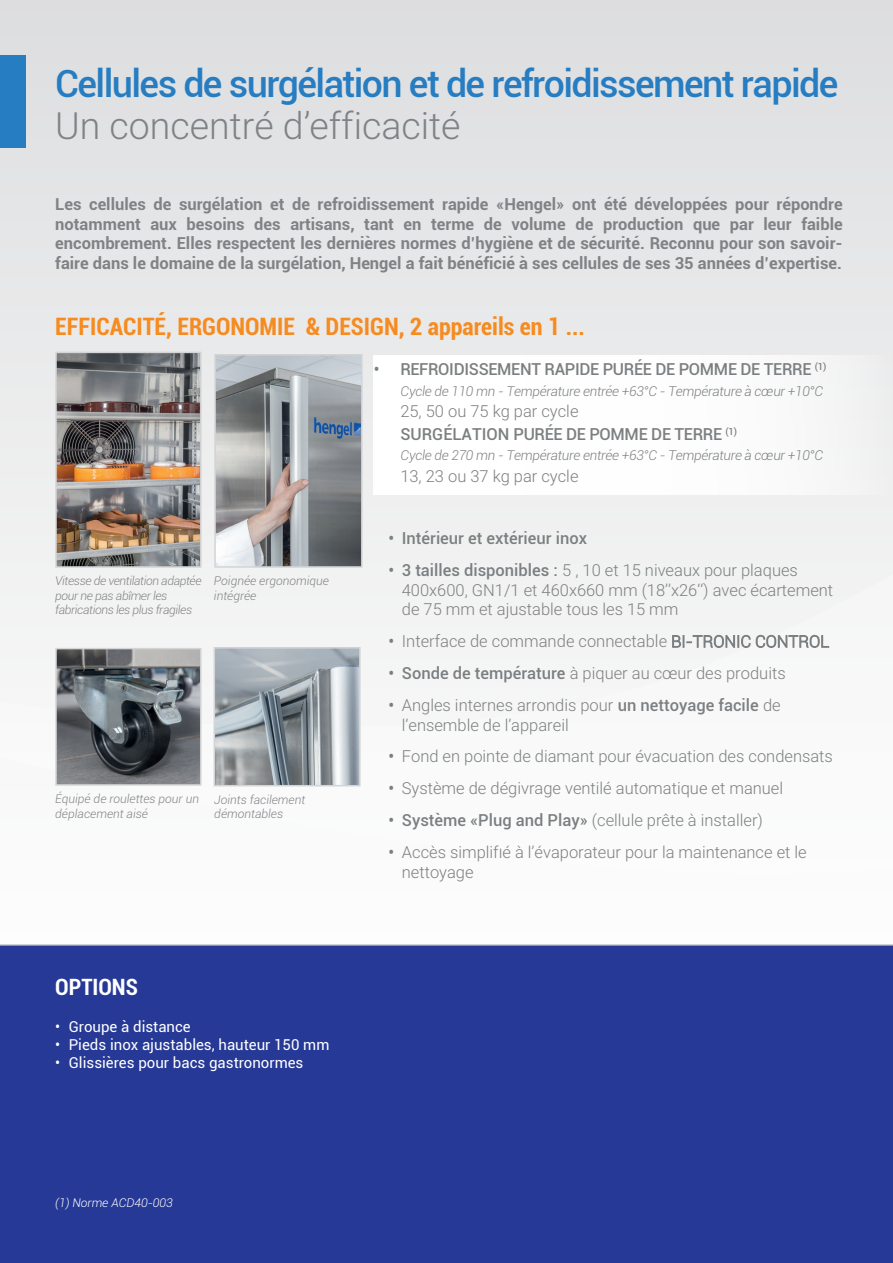
<style>
.page{position:relative;width:893px;height:1263px;background:#fff}
.page>*{position:absolute;margin:0;border:0;box-sizing:border-box;transform-origin:0 0}
.t1{font:500 37.5px "Roboto";letter-spacing:-.04em;color:#277dc1}
.t2{font:300 37.5px "Roboto";color:#808285}
.t3{font:700 condensed 24px "Roboto";color:#f68b1f}
.t4{font:700 condensed 22.5px "Roboto";color:#fff}
.t5{font:300 16.5px/19.8px "Roboto";color:#7c7f81}
.t6{font:700 16.5px/19.8px "Roboto";color:#808285;text-align:justify}
.t7{font:500 16.5px/23px "Roboto";letter-spacing:-.02em;color:#7c7f81}
.t8{font:500 16.5px "Roboto";color:#7c7f81}
.t9{font:15px "Roboto";color:#fff}
.t10{font:italic 300 13.5px "Roboto";letter-spacing:-.02em;color:#7c7f81}
.t11{font:italic 300 12px/14.4px "Roboto";color:#808285}
.t12{font:italic 300 12px/14.4px "Roboto";letter-spacing:-.03em;color:#808285}
.t13{font:italic 300 12px "Roboto";color:#fff}
.s1{font-weight:300}
.s2{font-weight:500}
</style>
<div class="page">
<div style="left:0;top:0;width:893px;height:382px;background:#e3e4e5"></div>
<div style="left:0;top:382px;width:893px;height:405px;background:#f3f4f4"></div>
<div style="left:0;top:944px;width:893px;height:319px;background:#263996"></div>
<div style="left:0;top:55px;width:26px;height:92px;background:#277dc1"></div>
<div style="left:373px;top:355px;width:520px;height:139px;background:#fff"></div>
<img style="left:58px;top:355px;width:141px;height:210px">
<div style="left:55px;top:352px;width:147px;height:216px;border:2px solid #d3d4d6"></div>
<img style="left:58px;top:651px;width:141px;height:132px">
<div style="left:55px;top:648px;width:147px;height:138px;border:2px solid #d3d4d6"></div>
<img style="left:217px;top:357px;width:143px;height:208px">
<div style="left:214px;top:354px;width:149px;height:214px;border:2px solid #d3d4d6"></div>
<img style="left:217px;top:650px;width:141px;height:133px">
<div style="left:214px;top:647px;width:147px;height:139px;border:2px solid #d3d4d6"></div>
<h1 class="t1" style="left:55px;top:57px;width:785px">Cellules de surgélation et de refroidissement rapide</h1>
<h1 class="t2" style="left:55px;top:99px;width:407px">Un concentré d’efficacité</h1>
<p class="t6" style="left:55px;top:193px;width:789px">Les cellules de surgélation et de refroidissement rapide «Hengel» ont été développées pour répondre notamment aux besoins des artisans, tant en terme de volume de production que par leur faible encombrement. Elles respectent les dernières normes d’hygiène et de sécurité. Reconnu pour son savoir&shy;faire dans le domaine de la surgélation, Hengel a fait bénéficié à ses cellules de ses 35 années d’expertise.</p>
<h2 class="t3" style="left:55px;top:310px;width:531px">EFFICACITÉ, ERGONOMIE &amp; DESIGN, 2 appareils en 1 ...</h2>
<p class="t12" style="left:55px;top:573px;width:148px">Vitesse de ventilation adaptée pour ne pas abîmer les fabrications les plus fragiles</p>
<p class="t11" style="left:214px;top:573px;width:117px">Poignée ergonomique intégrée</p>
<p class="t11" style="left:55px;top:791px;width:145px">Équipé de roulettes pour un déplacement aisé</p>
<p class="t11" style="left:214px;top:792px;width:93px">Joints facilement démontables</p>
<h3 class="t4" style="left:55px;top:971px;width:84px">OPTIONS</h3>
<p class="t9" style="left:55px;top:1016px;width:137px">• Groupe à distance</p>
<p class="t9" style="left:55px;top:1034px;width:276px">• Pieds inox ajustables, hauteur 150 mm</p>
<p class="t9" style="left:55px;top:1052px;width:250px">• Glissières pour bacs gastronormes</p>
<p class="t7" style="left:374px;top:357px;width:454px">• REFROIDISSEMENT RAPIDE PURÉE DE POMME DE TERRE <sup>(1)</sup></p>
<p class="t10" style="left:400px;top:381px;width:424px">Cycle de 110 mn - Température entrée +63°C - Température à cœur +10°C</p>
<p class="t7" style="left:400px;top:399px;width:338px"><span class="s1">25, 50 ou 75 kg par cycle<br></span>SURGÉLATION PURÉE DE POMME DE TERRE <sup>(1)</sup></p>
<p class="t10" style="left:400px;top:446px;width:424px">Cycle de 270 mn - Température entrée +63°C - Température à cœur +10°C</p>
<p class="t5" style="left:400px;top:466px;width:180px">13, 23 ou 37 kg par cycle</p>
<p class="t8" style="left:388px;top:527px;width:200px">• Intérieur et extérieur inox</p>
<p class="t5" style="left:402px;top:559px;width:433px;text-indent:-13px"><span class="s2">• 3 tailles disponibles :</span> 5 , 10 et 15 niveaux pour plaques<br>400x600, GN1/1 et 460x660 mm (18’’x26‘‘) avec écartement de 75 mm et ajustable tous les 15 mm</p>
<p class="t5" style="left:388px;top:631px;width:442px"><span class="s2">•</span> Interface de commande connectable BI-TRONIC CONTROL</p>
<p class="t5" style="left:388px;top:663px;width:399px"><span class="s2">• Sonde de température</span> à piquer au cœur des produits</p>
<p class="t5" style="left:402px;top:694px;width:380px;text-indent:-13px"><span class="s2">•</span> Angles internes arrondis pour <span class="s2">un nettoyage facile</span> de l’ensemble de l’appareil</p>
<p class="t5" style="left:388px;top:746px;width:446px"><span class="s2">•</span> Fond en pointe de diamant pour évacuation des condensats</p>
<p class="t5" style="left:388px;top:778px;width:396px"><span class="s2">•</span> Système de dégivrage ventilé automatique et manuel</p>
<p class="t5" style="left:388px;top:810px;width:376px"><span class="s2">• Système «Plug and Play»</span> (cellule prête à installer)</p>
<p class="t5" style="left:402px;top:841px;width:406px;text-indent:-13px"><span class="s2">•</span> Accès simplifié à l’évaporateur pour la maintenance et le nettoyage</p>
<p class="t13" style="left:55px;top:1194px;width:119px">(1) Norme ACD40-003</p>
</div>
